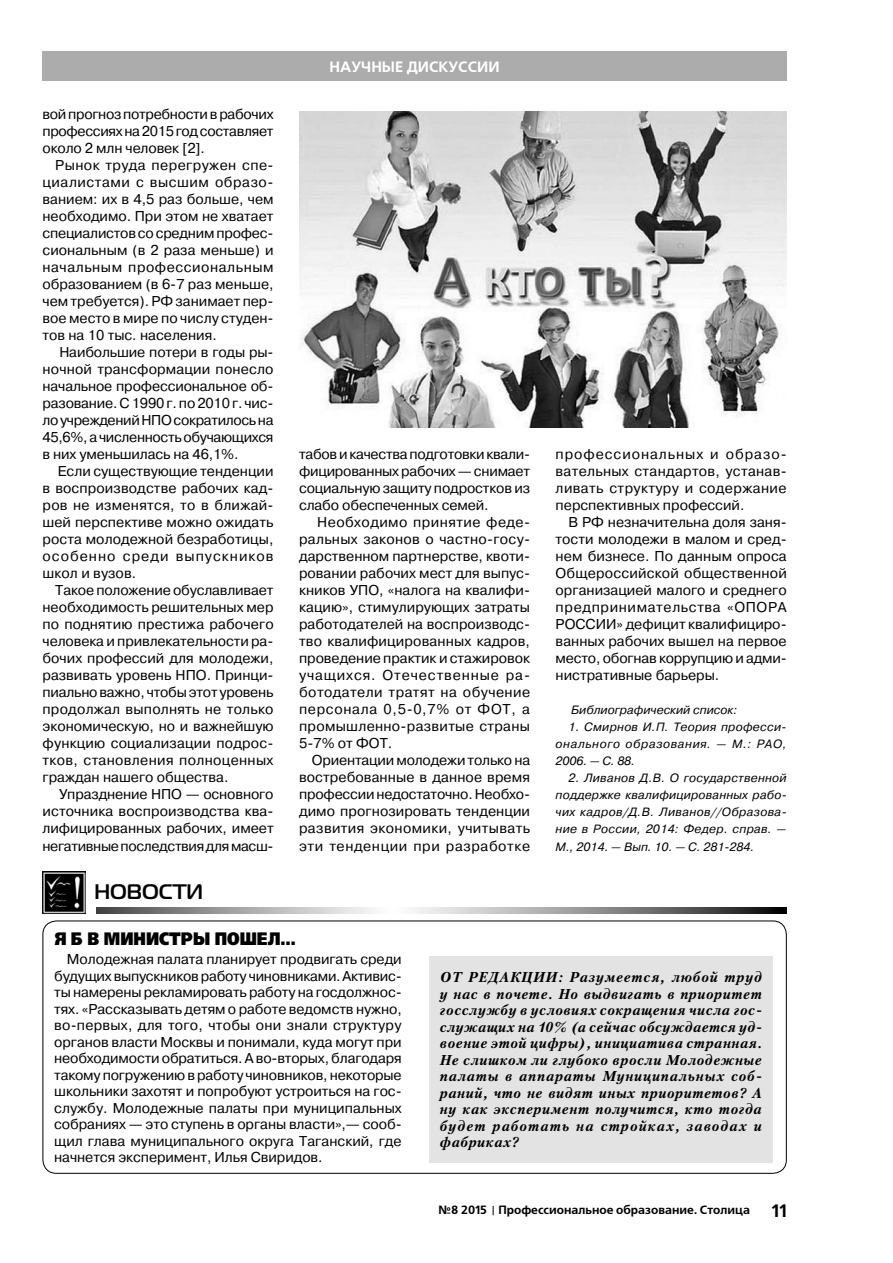
<style>
.page{position:relative;width:893px;height:1263px;background:#fff}
.page>*{position:absolute;margin:0;border:0;box-sizing:border-box;transform-origin:0 0}
.t1{font:700 21px "Magistral C";color:#000}
.t2{font:18px "Free Set Black C";color:#000;scale:.85 1}
.t3{font:700 15px "Free Set C";color:#fff}
.t4{font:14.25px/17px "Pragmatica C";color:#000;text-align:justify}
.t5{font:italic 700 14.25px/16.5px "Petersburg C";letter-spacing:.075em;color:#000;text-align:justify}
.t6{font:italic 12px/17px "Pragmatica C";letter-spacing:.025em;color:#000;text-align:justify}
.t7{font:700 12px "Free Set C";color:#000}
.t8{font:italic 12px "Pragmatica C";color:#000}
.s1{font-size:18px}
</style>
<div class="page">
<div style="left:43px;top:51px;width:744px;height:30px;background:#acacac"></div>
<div style="left:429px;top:957px;width:343px;height:206px;background:#e3e3e3"></div>
<img style="left:299px;top:112px;width:488px;height:316px">
<div style="left:43px;top:920px;width:744px;height:254px;border:1px solid #000;border-radius:13px"></div>
<svg style="left:96px;top:908px;width:690px;height:5px"></svg>
<img style="left:43px;top:871px;width:42px;height:43px">
<p class="t4" style="left:43px;top:106px;width:233px">вой прогноз потребности в рабочих профессиях на 2015 год составляет около 2 млн человек [2].</p>
<p class="t4" style="left:43px;top:157px;width:233px;text-indent:13px">Рынок труда перегружен спе&shy;циалистами с высшим образо&shy;ванием: их в 4,5 раз больше, чем необходимо. При этом не хватает специалистов со средним профес&shy;сиональным (в 2 раза меньше) и начальным профессиональным образованием (в 6-7 раз меньше, чем требуется). РФ занимает пер&shy;вое место в мире по числу студен&shy;тов на 10 тыс. населения.</p>
<p class="t4" style="left:43px;top:344px;width:233px;text-indent:17px">Наибольшие потери в годы ры&shy;ночной трансформации понесло начальное профессиональное об&shy;разование. С 1990 г. по 2010 г. чис&shy;ло учреждений НПО сократилось на 45,6%, а численность обучающихся в них уменьшилась на 46,1%.</p>
<p class="t4" style="left:43px;top:463px;width:233px;text-indent:15px">Если существующие тенденции в воспроизводстве рабочих кад&shy;ров не изменятся, то в ближай&shy;шей перспективе можно ожидать роста молодежной безработицы, особенно среди выпускников школ и вузов.</p>
<p class="t4" style="left:43px;top:582px;width:233px;text-indent:13px">Такое положение обуславливает необходимость решительных мер по поднятию престижа рабочего человека и привлекательности ра&shy;бочих профессий для молодежи, развивать уровень НПО. Принци&shy;пиально важно, чтобы этот уровень продолжал выполнять не только экономическую, но и важнейшую функцию социализации подрос&shy;тков, становления полноценных граждан нашего общества.</p>
<p class="t4" style="left:43px;top:786px;width:233px;text-indent:17px">Упразднение НПО — основного источника воспроизводства ква&shy;лифицированных рабочих, имеет негативные последствия для масш-</p>
<h1 class="t1" style="left:94px;top:879px;width:110px">НОВОСТИ</h1>
<p class="t3" style="left:330px;top:58px;width:171px">Научные дискуссии</p>
<p class="t4" style="left:299px;top:446px;width:233px">табов и качества подготовки квали&shy;фицированных рабочих — снимает социальную защиту подростков из слабо обеспеченных семей.</p>
<p class="t4" style="left:299px;top:514px;width:233px;text-indent:18px">Необходимо принятие феде&shy;ральных законов о частно-госу&shy;дарственном партнерстве, квоти&shy;ровании рабочих мест для выпус&shy;кников УПО, «налога на квалифи&shy;кацию», стимулирующих затраты работодателей на воспроизводс&shy;тво квалифицированных кадров, проведение практик и стажировок учащихся. Отечественные ра&shy;ботодатели тратят на обучение персонала 0,5-0,7% от ФОТ, а промышленно-развитые страны 5-7% от ФОТ.</p>
<p class="t4" style="left:299px;top:752px;width:233px;text-indent:13px">Ориентации молодежи только на востребованные в данное время профессии недостаточно. Необхо&shy;димо прогнозировать тенденции развития экономики, учитывать эти тенденции при разработке</p>
<p class="t2" style="left:54px;top:928px;width:286px">Я б в министры пошел…</p>
<p class="t4" style="left:556px;top:446px;width:233px">профессиональных и образо&shy;вательных стандартов, устанав&shy;ливать структуру и содержание перспективных профессий.</p>
<p class="t4" style="left:556px;top:514px;width:233px;text-indent:13px">В РФ незначительна доля заня&shy;тости молодежи в малом и сред&shy;нем бизнесе. По данным опроса Общероссийской общественной организацией малого и среднего предпринимательства «ОПОРА РОССИИ » дефицит квалифициро&shy;ванных рабочих вышел на первое место, обогнав коррупцию и адми&shy;нистративные барьеры.</p>
<p class="t8" style="left:571px;top:704px;width:168px">Библиографический список:</p>
<p class="t6" style="left:556px;top:719px;width:233px;text-indent:13px">1. Смирнов И.П. Теория професси&shy;онального образования. — М.: РАО, 2006. — С. 88.</p>
<p class="t6" style="left:556px;top:770px;width:233px;text-indent:13px">2. Ливанов Д.В. О государственной поддержке квалифицированных рабо&shy;чих кадров/Д.В. Ливанов//Образова&shy;ние в России, 2014: Федер. справ. — М., 2014. — Вып. 10. — С. 281-284.</p>
<p class="t4" style="left:54px;top:951px;width:349px;line-height:16.5px;text-indent:13px">Молодежная палата планирует продвигать среди будущих выпускников работу чиновниками. Активис&shy;ты намерены рекламировать работу на госдолжнос&shy;тях. «Рассказывать детям о работе ведомств нужно, во-первых, для того, чтобы они знали структуру органов власти Москвы и понимали, куда могут при необходимости обратиться. А во-вторых, благодаря такому погружению в работу чиновников, некоторые школьники захотят и попробуют устроиться на гос&shy;службу. Молодежные палаты при муниципальных собраниях — это ступень в органы власти»,— сооб&shy;щил глава муниципального округа Таганский, где начнется эксперимент, Илья Свиридов.</p>
<p class="t5" style="left:440px;top:969px;width:324px">ОТ РЕДАКЦИИ: Разумеется, любой труд у нас в почете. Но выдвигать в приоритет госслужбу в условиях сокращения числа гос&shy;служащих на 10% (а сейчас обсуждается уд&shy;воение этой цифры), инициатива странная.<br>Не слишком ли глубоко вросли Молодежные палаты в аппараты Муниципальных соб&shy;раний, что не видят иных приоритетов? А ну как эксперимент получится, кто тогда будет работать на стройках, заводах и фабриках?</p>
<p class="t7" style="left:439px;top:1203px;width:350px">№8 2015 Профессиональное образование. Столица <span class="s1">11</span></p>
</div>
